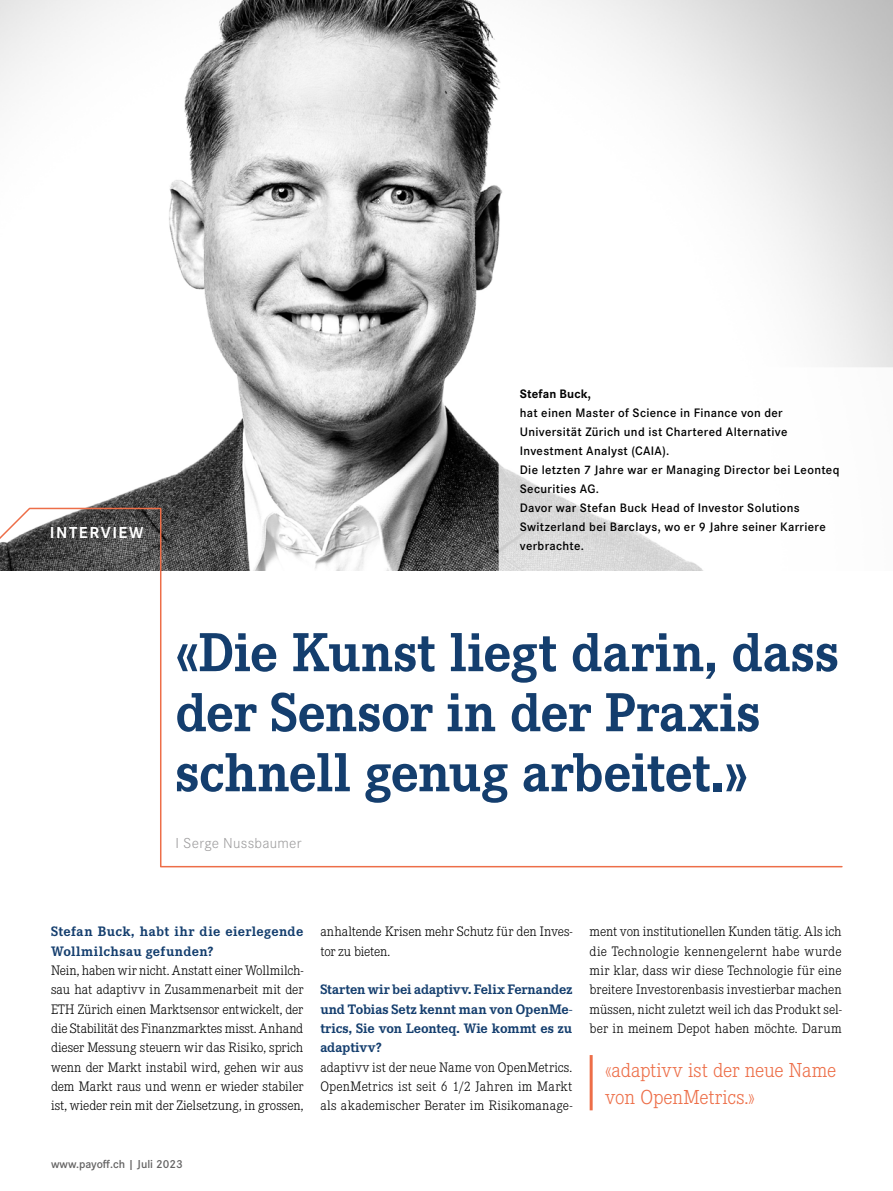
<style>
.page{position:relative;width:893px;height:1191px;background:#fff}
.page>*{position:absolute;margin:0;border:0;box-sizing:border-box;transform-origin:0 0}
.t1{font:700 57px/60px "Corporate E Pro";letter-spacing:-.005em;color:#143e6e}
.t2{font:300 21px/27px "Corporate E Pro";letter-spacing:-.015em;color:#ed6e48}
.t3{font:700 16.5px "Corporate S Pro";letter-spacing:.095em;color:#fff}
.t4{font:300 15px "Corporate S Pro";letter-spacing:.015em;color:#9e9d9e}
.t5{font:300 14.25px/19.4px "Corporate E Pro";color:#000;text-align:justify}
.t6{font:700 14.25px/19.4px "Corporate E Pro";letter-spacing:.015em;color:#143e6e}
.t7{font:600 12.75px/19px "Corporate S Pro";letter-spacing:.025em;color:#000}
.t8{font:700 12.75px "Corporate S Pro";letter-spacing:.01em;color:#000}
.t9{font:600 12px "Corporate S Pro";color:#646363}
.s1{font-family:"Corporate E Pro"}
</style>
<div class="page">
<img style="left:0;top:0;width:893px;height:507px">
<svg style="left:499px;top:367px;width:394px;height:140px"></svg>
<svg style="left:0;top:507px;width:843px;height:361px"></svg>
<hr style="left:590px;top:1055px;width:3px;height:55px;background:#ed6e48">
<p class="t3" style="left:50px;top:520px;width:95px">INTERVIEW</p>
<p class="t8" style="left:520px;top:383px;width:73px">Stefan Buck,</p>
<p class="t7" style="left:520px;top:402px;width:321px">hat einen Master of Science in Finance von der Universität Zürich und ist Chartered Alternative Investment Analyst (CAIA).<br>Die letzten 7 Jahre war er Managing Director bei Leonteq Securities AG.<br>Davor war Stefan Buck Head of Investor Solutions Switzerland bei Barclays, wo er 9 Jahre seiner Karriere verbrachte.</p>
<h1 class="t1" style="left:175px;top:619px;width:665px">«Die Kunst liegt darin, dass der Sensor in der Praxis schnell genug arbeitet.»</h1>
<p class="t4" style="left:175px;top:832px;width:128px">I Serge Nussbaumer</p>
<p class="t6" style="left:51px;top:921px;width:254px">Stefan Buck, habt ihr die eierlegende<br>Wollmilchsau gefunden?</p>
<p class="t5" style="left:51px;top:960px;width:254px">Nein, haben wir nicht. Anstatt einer Wollmilch&shy;sau hat adaptivv in Zusammenarbeit mit der ETH Zürich einen Marktsensor entwickelt, der die Stabilität des Finanzmarktes misst. Anhand dieser Messung steuern wir das Risiko, sprich wenn der Markt instabil wird, gehen wir aus dem Markt raus und wenn er wieder stabiler ist, wieder rein mit der Zielsetzung, in grossen,</p>
<p class="t5" style="left:320px;top:921px;width:253px">anhaltende Krisen mehr Schutz für den Inves&shy;tor zu bieten.</p>
<p class="t6" style="left:320px;top:979px;width:254px;text-align:justify">Starten wir bei adaptivv. Felix Fernandez und Tobias Setz kennt man von OpenMe&shy;trics, Sie von Leonteq. Wie kommt es zu adaptivv?</p>
<p class="t5" style="left:320px;top:1056px;width:254px">adaptivv ist der neue Name von OpenMetrics.<br>OpenMetrics ist seit 6 1/2 Jahren im Markt als akademischer Berater im Risikomanage-</p>
<p class="t5" style="left:590px;top:921px;width:254px">ment von institutionellen Kunden tätig. Als ich die Technologie kennengelernt habe wurde mir klar, dass wir diese Technologie für eine breitere Investorenbasis investierbar machen müssen, nicht zuletzt weil ich das Produkt sel&shy;ber in meinem Depot haben möchte. Darum</p>
<h2 class="t2" style="left:605px;top:1055px;width:233px">«adaptivv ist der neue Name von OpenMetrics.»</h2>
<p class="t9" style="left:51px;top:1155px;width:133px">www.payoff.ch <span class="s1">|</span> Juli 2023</p>
</div>
